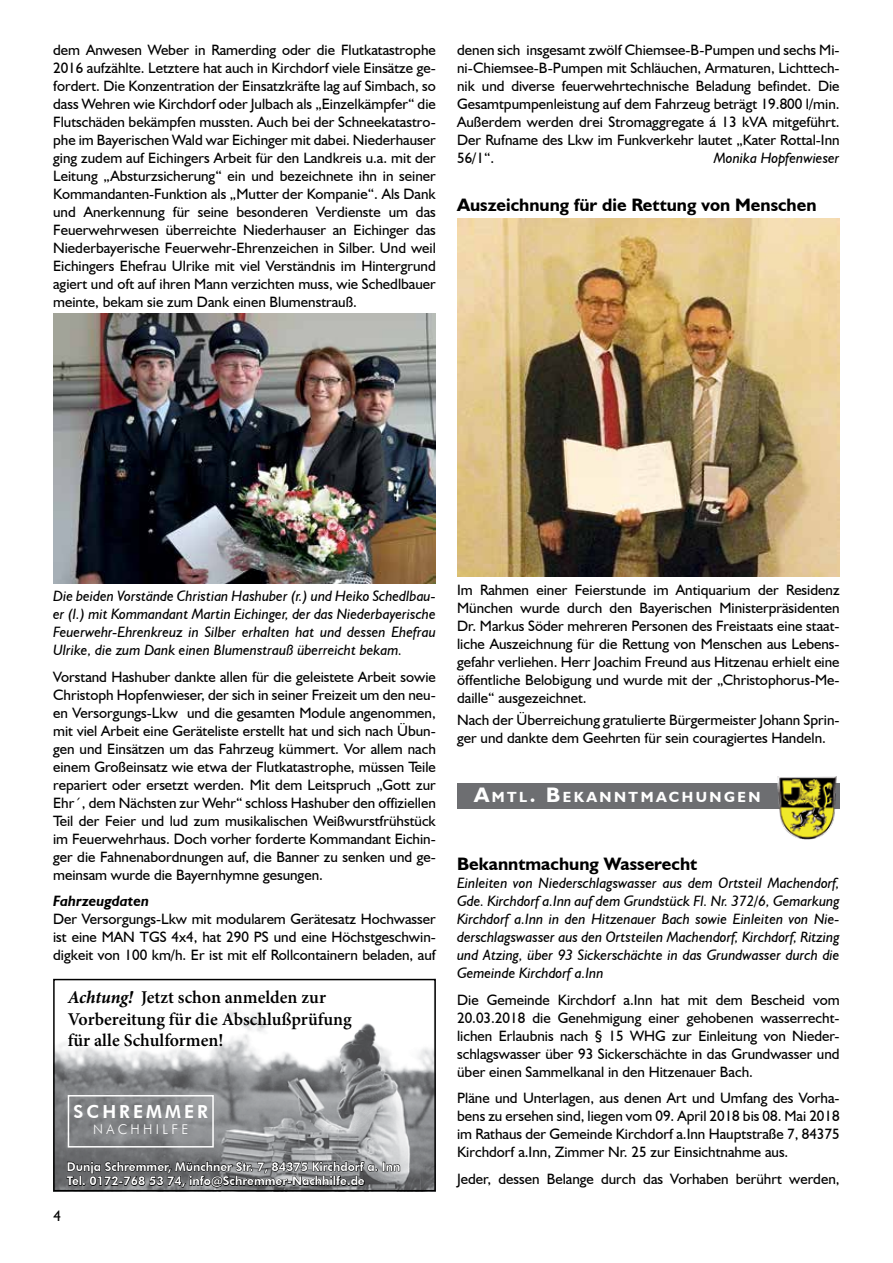
<style>
.page{position:relative;width:893px;height:1263px;background:#fff}
.page>*{position:absolute;margin:0;border:0;box-sizing:border-box;transform-origin:0 0}
.t1{font:600 18px/21.6px "Minion Pro";color:#000}
.t2{font:700 18px "Humanist 521 BT";color:#000}
.t3{font:800 18px "Futura BT";letter-spacing:.17em;color:#fff}
.t4{font:15px/18px "Humanist 521 BT";color:#000;text-align:justify}
.t5{font:italic 15px/18px "Humanist 521 BT";color:#000;text-align:justify}
.t6{font:italic 700 15px "Humanist 521 BT";color:#000}
.t7{font:700 14.7px "Humanist 521 BT";letter-spacing:.17em;color:#fff}
.t8{font:300 13.5px "Futura BT";letter-spacing:.25em;color:#fff}
.t9{font:800 12px/14.4px "Futura BT";color:#fff}
.s1{font-weight:700;font-style:italic}
.s2{font-size:21px}
</style>
<div class="page">
<img style="left:457px;top:218px;width:383px;height:359px">
<div style="left:457px;top:783px;width:383px;height:25px;background:#6d6e71"></div>
<img style="left:778px;top:777px;width:62px;height:63px">
<img style="left:53px;top:314px;width:383px;height:269px">
<img style="left:56px;top:1010px;width:377px;height:178px">
<div style="left:53px;top:979px;width:383px;height:212px;border:2px solid #000"></div>
<div style="left:68px;top:1095px;width:146px;height:52px;border:2px solid #fff"></div>
<svg style="left:66px;top:1150px;width:335px;height:40px;background:#646567"></svg>
<p class="t4" style="left:53px;top:40px;width:384px">dem Anwesen Weber in Ramerding oder die Flutkatastrophe 2016 aufzählte. Letztere hat auch in Kirchdorf viele Einsätze ge&shy;fordert. Die Konzentration der Einsatzkräfte lag auf Simbach, so dass Wehren wie Kirchdorf oder Julbach als „Einzelkämpfer“ die Flutschäden bekämpfen mussten. Auch bei der Schneekatastro&shy;phe im Bayerischen Wald war Eichinger mit dabei. Niederhauser ging zudem auf Eichingers Arbeit für den Landkreis u.a. mit der Leitung „Absturzsicherung“ ein und bezeichnete ihn in seiner Kommandanten-Funktion als „Mutter der Kompanie“. Als Dank und Anerkennung für seine besonderen Verdienste um das Feuerwehrwesen überreichte Niederhauser an Eichinger das Niederbayerische Feuerwehr-Ehrenzeichen in Silber. Und weil Eichingers Ehefrau Ulrike mit viel Verständnis im Hintergrund agiert und oft auf ihren Mann verzichten muss, wie Schedlbauer meinte, bekam sie zum Dank einen Blumenstrauß.</p>
<p class="t4" style="left:457px;top:40px;width:384px">denen sich insgesamt zwölf Chiemsee-B-Pumpen und sechs Mi&shy;ni-Chiemsee-B-Pumpen mit Schläuchen, Armaturen, Lichttech&shy;nik und diverse feuerwehrtechnische Beladung befindet. Die Gesamtpumpenleistung auf dem Fahrzeug beträgt 19.800 l/min.<br>Außerdem werden drei Stromaggregate á 13 kVA mitgeführt.<br>Der Rufname des Lkw im Funkverkehr lautet „Kater Rottal-Inn 56/1“.</p>
<p class="t5" style="left:714px;top:148px;width:127px">Monika Hopfenwieser</p>
<p class="t2" style="left:457px;top:193px;width:361px">Auszeichnung für die Rettung von Menschen</p>
<p class="t5" style="left:53px;top:587px;width:384px">Die beiden Vorstände Christian Hashuber (r.) und Heiko Schedlbau&shy;er (l.) mit Kommandant Martin Eichinger, der das Niederbayerische Feuerwehr-Ehrenkreuz in Silber erhalten hat und dessen Ehefrau Ulrike, die zum Dank einen Blumenstrauß überreicht bekam.</p>
<p class="t4" style="left:53px;top:667px;width:384px">Vorstand Hashuber dankte allen für die geleistete Arbeit sowie Christoph Hopfenwieser, der sich in seiner Freizeit um den neu&shy;en Versorgungs-Lkw und die gesamten Module angenommen, mit viel Arbeit eine Geräteliste erstellt hat und sich nach Übun&shy;gen und Einsätzen um das Fahrzeug kümmert. Vor allem nach einem Großeinsatz wie etwa der Flutkatastrophe, müssen Teile repariert oder ersetzt werden. Mit dem Leitspruch „Gott zur Ehr´, dem Nächsten zur Wehr“ schloss Hashuber den offiziellen Teil der Feier und lud zum musikalischen Weißwurstfrühstück im Feuerwehrhaus. Doch vorher forderte Kommandant Eichin&shy;ger die Fahnenabordnungen auf, die Banner zu senken und ge&shy;meinsam wurde die Bayernhymne gesungen.</p>
<p class="t6" style="left:53px;top:892px;width:97px">Fahrzeugdaten</p>
<p class="t4" style="left:53px;top:910px;width:384px">Der Versorgungs-Lkw mit modularem Gerätesatz Hochwasser ist eine MAN TGS 4x4, hat 290 PS und eine Höchstgeschwin&shy;digkeit von 100 km/h. Er ist mit elf Rollcontainern beladen, auf</p>
<p class="t1" style="left:68px;top:986px;width:286px"><span class="s1">Achtung!</span> Jetzt schon anmelden zur<br>Vorbereitung für die Abschlußprüfung für alle Schulformen!</p>
<p class="t3" style="left:73px;top:1100px;width:136px">Schremmer</p>
<p class="t8" style="left:93px;top:1121px;width:96px">NACHHILFE</p>
<p class="t9" style="left:67px;top:1159px;width:335px">Dunja Schremmer, münchner Str. 7, 84375 Kirchdorf a. Inn<br>Tel. 0172-768 53 74, info@Schremmer-Nachhilfe.de</p>
<p class="t4" style="left:54px;top:1207px;width:9px">4</p>
<p class="t4" style="left:457px;top:580px;width:384px">Im Rahmen einer Feierstunde im Antiquarium der Residenz München wurde durch den Bayerischen Ministerpräsidenten Dr. Markus Söder mehreren Personen des Freistaats eine staat&shy;liche Auszeichnung für die Rettung von Menschen aus Lebens&shy;gefahr verliehen. Herr Joachim Freund aus Hitzenau erhielt eine öffentliche Belobigung und wurde mit der „Christophorus-Me&shy;daille“ ausgezeichnet.</p>
<p class="t4" style="left:457px;top:710px;width:384px">Nach der Überreichung gratulierte Bürgermeister Johann Sprin&shy;ger und dankte dem Geehrten für sein couragiertes Handeln.</p>
<p class="t7" style="left:474px;top:788px;width:288px"><span class="s2">A</span>MTL<span class="s2">. B</span>EKANNTMACHUNGEN</p>
<p class="t2" style="left:457px;top:853px;width:242px">Bekanntmachung Wasserecht</p>
<p class="t5" style="left:457px;top:874px;width:384px">Einleiten von Niederschlagswasser aus dem Ortsteil Machendorf, Gde. Kirchdorf a.Inn auf dem Grundstück Fl. Nr. 372/6, Gemarkung Kirchdorf a.Inn in den Hitzenauer Bach sowie Einleiten von Nie&shy;derschlagswasser aus den Ortsteilen Machendorf, Kirchdorf, Ritzing und Atzing, über 93 Sickerschächte in das Grundwasser durch die Gemeinde Kirchdorf a.Inn</p>
<p class="t4" style="left:457px;top:990px;width:384px">Die Gemeinde Kirchdorf a.Inn hat mit dem Bescheid vom 20.03.2018 die Genehmigung einer gehobenen wasserrecht&shy;lichen Erlaubnis nach § 15 WHG zur Einleitung von Nieder&shy;schlagswasser über 93 Sickerschächte in das Grundwasser und über einen Sammelkanal in den Hitzenauer Bach.</p>
<p class="t4" style="left:457px;top:1089px;width:384px">Pläne und Unterlagen, aus denen Art und Umfang des Vorha&shy;bens zu ersehen sind, liegen vom 09. April 2018 bis 08. Mai 2018 im Rathaus der Gemeinde Kirchdorf a.Inn Hauptstraße 7, 84375<br>Kirchdorf a.Inn, Zimmer Nr. 25 zur Einsichtnahme aus.</p>
<p class="t4" style="left:457px;top:1169px;width:384px">Jeder, dessen Belange durch das Vorhaben berührt werden,</p>
</div>
